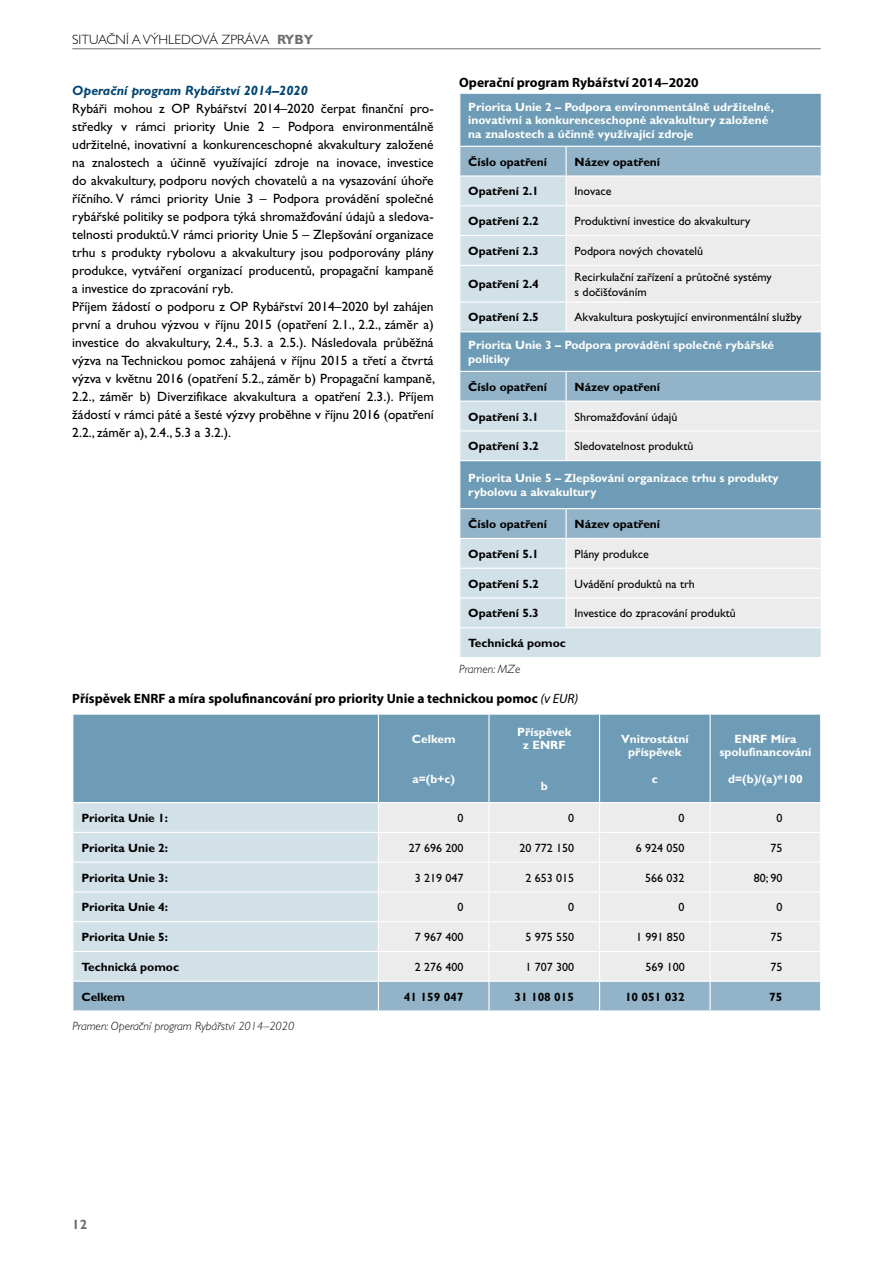
<style>
.page{position:relative;width:893px;height:1263px;background:#fff}
.page>*{position:absolute;margin:0;border:0;box-sizing:border-box;transform-origin:0 0}
.t1{font:13.5px/18px "Gill Sans CE";color:#000}
.t2{font:700 13.5px "Myriad Pro";color:#000}
.t3{font:italic 700 13.5px "Gill Sans CE";color:#004570}
.t4{font:300 13.5px "Gill Sans CE";color:#000}
.t5{font:700 13.5px "Gill Sans CE";color:#6f6f6e}
.t6{font:12px/15px "Gill Sans CE";color:#000}
.t7{font:700 12px/13.5px "Gill Sans CE";color:#fff}
.t8{font:700 12px "Gill Sans CE";color:#000}
.t9{font:italic 300 12px "Gill Sans CE";color:#000}
.s1{font-weight:700;color:#6f6f6e}
.s2{font-weight:400;font-style:italic}
</style>
<div class="page">
<hr style="left:72px;top:48px;width:749px;height:1px;background:#6f6f6e">
<div style="left:460px;top:94px;width:361px;height:52px;background:#6e9bb5"></div>
<div style="left:460px;top:147px;width:361px;height:28px;background:#93b4c8"></div>
<svg style="left:460px;top:177px;width:361px;height:480px;background:#bcd0dc"></svg>
<svg style="left:566px;top:177px;width:255px;height:450px;background:#c7d5dd"></svg>
<hr style="left:459px;top:205px;width:107px;height:1px;background:#fff">
<hr style="left:566px;top:205px;width:256px;height:1px;background:#fff">
<hr style="left:459px;top:235px;width:107px;height:1px;background:#fff">
<hr style="left:566px;top:235px;width:256px;height:1px;background:#fff">
<hr style="left:459px;top:265px;width:107px;height:1px;background:#fff">
<hr style="left:566px;top:265px;width:256px;height:1px;background:#fff">
<hr style="left:459px;top:301px;width:107px;height:2px;background:#fff">
<hr style="left:566px;top:301px;width:256px;height:2px;background:#fff">
<hr style="left:459px;top:430px;width:107px;height:1px;background:#fff">
<hr style="left:566px;top:430px;width:256px;height:1px;background:#fff">
<hr style="left:459px;top:568px;width:107px;height:1px;background:#fff">
<hr style="left:566px;top:568px;width:256px;height:1px;background:#fff">
<hr style="left:459px;top:597px;width:107px;height:1px;background:#fff">
<hr style="left:566px;top:597px;width:256px;height:1px;background:#fff">
<hr style="left:459px;top:627px;width:107px;height:1px;background:#fff">
<hr style="left:459px;top:331px;width:107px;height:1px;background:#fff">
<hr style="left:459px;top:460px;width:107px;height:1px;background:#fff">
<hr style="left:459px;top:371px;width:107px;height:1px;background:#fff">
<hr style="left:566px;top:371px;width:256px;height:1px;background:#fff">
<hr style="left:459px;top:401px;width:107px;height:1px;background:#fff">
<hr style="left:459px;top:508px;width:107px;height:1px;background:#fff">
<hr style="left:566px;top:508px;width:256px;height:1px;background:#fff">
<hr style="left:459px;top:538px;width:107px;height:1px;background:#fff">
<svg style="left:566px;top:147px;width:1px;height:118px"></svg>
<hr style="left:566px;top:266px;width:1px;height:35px;background:#fff">
<svg style="left:566px;top:303px;width:1px;height:28px"></svg>
<hr style="left:566px;top:331px;width:256px;height:1px;background:#fff">
<hr style="left:566px;top:401px;width:256px;height:1px;background:#fff">
<svg style="left:566px;top:372px;width:1px;height:88px"></svg>
<hr style="left:566px;top:460px;width:256px;height:1px;background:#fff">
<hr style="left:566px;top:538px;width:256px;height:1px;background:#fff">
<svg style="left:566px;top:509px;width:1px;height:118px"></svg>
<hr style="left:566px;top:627px;width:256px;height:1px;background:#fff">
<div style="left:73px;top:715px;width:747px;height:87px;background:#6e9bb5"></div>
<svg style="left:73px;top:803px;width:748px;height:208px;background:#d7e1e6"></svg>
<hr style="left:378px;top:981px;width:111px;height:1px;background:#fff">
<hr style="left:489px;top:981px;width:111px;height:1px;background:#fff">
<hr style="left:600px;top:981px;width:110px;height:1px;background:#fff">
<hr style="left:710px;top:981px;width:111px;height:1px;background:#fff">
<hr style="left:488px;top:715px;width:2px;height:87px;background:#fff">
<hr style="left:599px;top:715px;width:1px;height:87px;background:#fff">
<hr style="left:710px;top:715px;width:1px;height:87px;background:#fff">
<hr style="left:378px;top:715px;width:1px;height:87px;background:#fff">
<p class="t4" style="left:72px;top:32px;width:215px">SITUAČNÍ A VÝHLEDOVÁ ZPRÁVA <span class="s1">RYBY</span></p>
<p class="t2" style="left:459px;top:73px;width:241px">Operační program Rybářství 2014–2020</p>
<p class="t7" style="left:468px;top:100px;width:307px">Priorita Unie 2 – Podpora environmentálně udržitelné, inovativní a konkurenceschopné akvakultury založené na znalostech a účinně využívající zdroje</p>
<p class="t8" style="left:468px;top:155px;width:80px">Číslo opatření</p>
<p class="t8" style="left:575px;top:155px;width:87px">Název opatření</p>
<p class="t8" style="left:468px;top:184px;width:72px">Opatření 2.1</p>
<p class="t6" style="left:575px;top:184px;width:38px">Inovace</p>
<p class="t8" style="left:468px;top:214px;width:72px">Opatření 2.2</p>
<p class="t6" style="left:575px;top:214px;width:177px">Produktivní investice do akvakultury</p>
<p class="t8" style="left:468px;top:244px;width:72px">Opatření 2.3</p>
<p class="t6" style="left:575px;top:243px;width:130px">Podpora nových chovatelů</p>
<p class="t8" style="left:468px;top:277px;width:72px">Opatření 2.4</p>
<p class="t6" style="left:575px;top:269px;width:199px">Recirkulační zařízení a průtočné systémy s dočišťováním</p>
<p class="t8" style="left:468px;top:310px;width:72px">Opatření 2.5</p>
<p class="t6" style="left:575px;top:310px;width:229px">Akvakultura poskytující environmentální služby</p>
<p class="t7" style="left:468px;top:339px;width:307px">Priorita Unie 3 – Podpora provádění společné rybářské politiky</p>
<p class="t8" style="left:468px;top:380px;width:80px">Číslo opatření</p>
<p class="t8" style="left:575px;top:380px;width:87px">Název opatření</p>
<p class="t8" style="left:468px;top:409px;width:72px">Opatření 3.1</p>
<p class="t6" style="left:575px;top:409px;width:104px">Shromažďování údajů</p>
<p class="t8" style="left:468px;top:439px;width:72px">Opatření 3.2</p>
<p class="t6" style="left:575px;top:439px;width:120px">Sledovatelnost produktů</p>
<p class="t7" style="left:468px;top:472px;width:312px">Priorita Unie 5 – Zlepšování organizace trhu s produkty rybolovu a akvakultury</p>
<p class="t8" style="left:468px;top:517px;width:80px">Číslo opatření</p>
<p class="t8" style="left:575px;top:517px;width:87px">Název opatření</p>
<p class="t8" style="left:468px;top:547px;width:72px">Opatření 5.1</p>
<p class="t6" style="left:575px;top:546px;width:76px">Plány produkce</p>
<p class="t8" style="left:468px;top:577px;width:72px">Opatření 5.2</p>
<p class="t6" style="left:575px;top:576px;width:122px">Uvádění produktů na trh</p>
<p class="t8" style="left:468px;top:606px;width:72px">Opatření 5.3</p>
<p class="t6" style="left:575px;top:606px;width:163px">Investice do zpracování produktů</p>
<p class="t8" style="left:468px;top:636px;width:99px">Technická pomoc</p>
<p class="t9" style="left:459px;top:661px;width:63px">Pramen: MZe</p>
<p class="t2" style="left:72px;top:690px;width:508px">Příspěvek ENRF a míra spolufinancování pro priority Unie a technickou pomoc <span class="s2">(v EUR)</span></p>
<p class="t7" style="left:412px;top:732px;width:45px">Celkem</p>
<p class="t7" style="left:412px;top:772px;width:44px">a=(b+c)</p>
<p class="t3" style="left:72px;top:82px;width:237px">Operační program Rybářství 2014–2020</p>
<p class="t1" style="left:72px;top:99px;width:102px">Rybáři mohou z OP</p>
<p class="t1" style="left:72px;top:99px;width:363px;text-indent:124px">Rybářství 2014–2020 čerpat finanční pro&shy;středky v rámci priority Unie 2 – Podpora environmentálně udržitelné, inovativní a konkurenceschopné akvakultury založené na znalostech a účinně využívající zdroje na inovace, investice do akvakultury, podporu nových chovatelů a na vysazování úhoře říčního. V rámci priority Unie 3 – Podpora provádění společné rybářské politiky se podpora týká shromažďování údajů a sledova&shy;telnosti produktů.V rámci priority Unie 5 – Zlepšování organizace trhu s produkty rybolovu a akvakultury jsou podporovány plány produkce, vytváření organizací producentů, propagační kampaně a investice do zpracování ryb.<br>Příjem žádostí o podporu z OP</p>
<p class="t1" style="left:72px;top:297px;width:364px;text-align:justify;text-indent:180px">Rybářství 2014–2020 byl zahájen první a druhou výzvou v říjnu 2015 (opatření 2.1., 2.2., záměr a) investice do akvakultury, 2.4., 5.3. a 2.5.). Následovala průběžná výzva na Technickou pomoc zahájená v říjnu 2015 a třetí a čtvrtá výzva v květnu 2016 (opatření 5.2., záměr b) Propagační kampaně, 2.2., záměr b) Diverzifikace akvakultura a opatření 2.3.). Příjem žádostí v rámci páté a šesté výzvy proběhne v říjnu 2016 (opatření 2.2., záměr a), 2.4., 5.3 a 3.2.).</p>
<p class="t7" style="left:517px;top:725px;width:56px;text-align:center">Příspěvek z ENRF</p>
<p class="t7" style="left:541px;top:779px;width:8px">b</p>
<p class="t7" style="left:621px;top:732px;width:69px;text-align:center">Vnitrostátní příspěvek</p>
<p class="t7" style="left:652px;top:772px;width:7px">c</p>
<p class="t7" style="left:719px;top:732px;width:94px;text-align:center">ENRF Míra spolufinancování</p>
<p class="t7" style="left:728px;top:772px;width:76px">d=(b)/(a)*100</p>
<p class="t8" style="left:81px;top:811px;width:88px">Priorita Unie 1:</p>
<p class="t6" style="left:457px;top:810px;width:7px">0</p>
<p class="t6" style="left:568px;top:810px;width:7px">0</p>
<p class="t6" style="left:679px;top:810px;width:7px">0</p>
<p class="t6" style="left:776px;top:810px;width:7px">0</p>
<p class="t8" style="left:81px;top:841px;width:88px">Priorita Unie 2:</p>
<p class="t6" style="left:409px;top:840px;width:56px">27 696 200</p>
<p class="t6" style="left:519px;top:840px;width:56px">20 772 150</p>
<p class="t6" style="left:636px;top:840px;width:50px">6 924 050</p>
<p class="t6" style="left:770px;top:840px;width:13px">75</p>
<p class="t8" style="left:81px;top:870px;width:88px">Priorita Unie 3:</p>
<p class="t6" style="left:415px;top:870px;width:50px">3 219 047</p>
<p class="t6" style="left:525px;top:870px;width:50px">2 653 015</p>
<p class="t6" style="left:645px;top:870px;width:41px">566 032</p>
<p class="t6" style="left:754px;top:870px;width:30px">80; 90</p>
<p class="t8" style="left:81px;top:900px;width:88px">Priorita Unie 4:</p>
<p class="t6" style="left:457px;top:900px;width:7px">0</p>
<p class="t6" style="left:568px;top:900px;width:7px">0</p>
<p class="t6" style="left:679px;top:900px;width:7px">0</p>
<p class="t6" style="left:776px;top:900px;width:7px">0</p>
<p class="t8" style="left:81px;top:930px;width:88px">Priorita Unie 5:</p>
<p class="t6" style="left:415px;top:929px;width:50px">7 967 400</p>
<p class="t6" style="left:525px;top:929px;width:50px">5 975 550</p>
<p class="t6" style="left:636px;top:929px;width:50px">1 991 850</p>
<p class="t6" style="left:770px;top:929px;width:13px">75</p>
<p class="t8" style="left:81px;top:960px;width:99px">Technická pomoc</p>
<p class="t6" style="left:415px;top:959px;width:50px">2 276 400</p>
<p class="t6" style="left:525px;top:959px;width:50px">1 707 300</p>
<p class="t6" style="left:645px;top:959px;width:41px">569 100</p>
<p class="t6" style="left:770px;top:959px;width:13px">75</p>
<p class="t8" style="left:81px;top:989px;width:45px">Celkem</p>
<p class="t8" style="left:404px;top:989px;width:61px">41 159 047</p>
<p class="t8" style="left:514px;top:989px;width:61px">31 108 015</p>
<p class="t8" style="left:625px;top:989px;width:61px">10 051 032</p>
<p class="t8" style="left:769px;top:989px;width:15px">75</p>
<p class="t9" style="left:72px;top:1019px;width:223px">Pramen: Operační program Rybářství 2014–2020</p>
<p class="t5" style="left:72px;top:1216px;width:16px">12</p>
</div>
